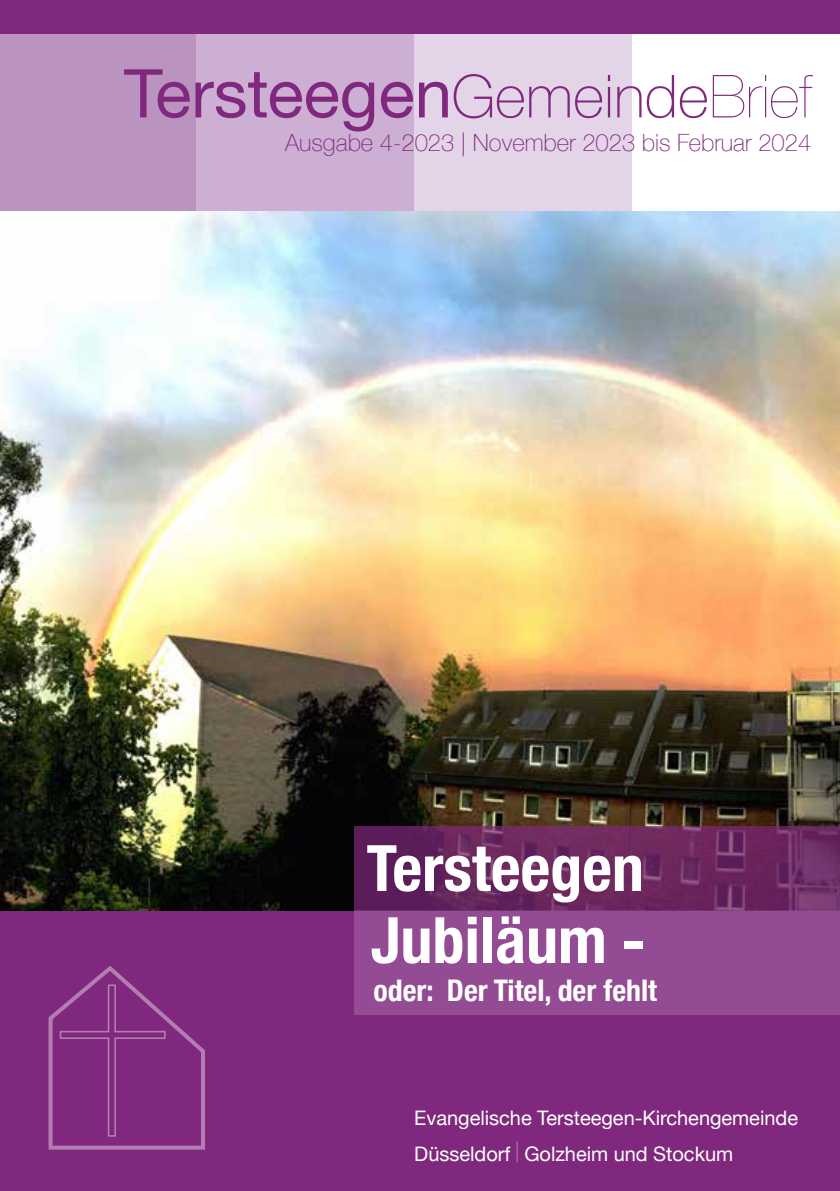
<style>
.page{position:relative;width:840px;height:1191px;background:#fff}
.page>*{position:absolute;margin:0;border:0;box-sizing:border-box;transform-origin:0 0}
.t1{font:67.4px "Helvetica Neue";color:#80287e}
.t2{font:700 condensed 64px/72px "Helvetica Neue";color:#fff}
.t3{font:700 condensed 29.8px "Helvetica Neue";color:#fff}
.t4{font:100 23.8px "Helvetica Neue";color:#80287e}
.t5{font:20px/36px "Helvetica Neue";color:#fff}
.s1{font-weight:100;font-size:59.4px}
.s2{font-weight:200;font-size:59.4px}
</style>
<div class="page">
<div style="left:0;top:0;width:839px;height:1191px;background:#80287e"></div>
<img style="left:0;top:211px;width:839px;height:699px">
<div style="left:196px;top:34px;width:218px;height:177px;background:#ccafd2"></div>
<div style="left:0;top:34px;width:196px;height:177px;background:#bb93bf"></div>
<div style="left:414px;top:34px;width:218px;height:177px;background:#e3d4e8"></div>
<div style="left:632px;top:34px;width:207px;height:177px;background:#fff"></div>
<svg style="left:48px;top:966px;width:157px;height:184px"></svg>
<div style="left:354px;top:910px;width:485px;height:105px;background:#934c93"></div>
<svg style="left:354px;top:826px;width:485px;height:84px;background:#69275e"></svg>
<h1 class="t1" style="left:124px;top:45px;width:688px">Tersteegen<span class="s1">Gemeinde</span><span class="s2">Brief</span></h1>
<p class="t4" style="left:285px;top:124px;width:527px">Ausgabe 4-2023 | November 2023 bis Februar 2024</p>
<h2 class="t2" style="left:366px;top:827px;width:280px">Tersteegen<br>Jubiläum -</h2>
<h3 class="t3" style="left:373px;top:965px;width:285px">oder: Der Titel, der fehlt</h3>
<p class="t5" style="left:414px;top:1101px;width:385px">Evangelische Tersteegen-Kirchengemeinde<br>Düsseldorf <sup>|</sup> Golzheim und Stockum</p>
</div>
